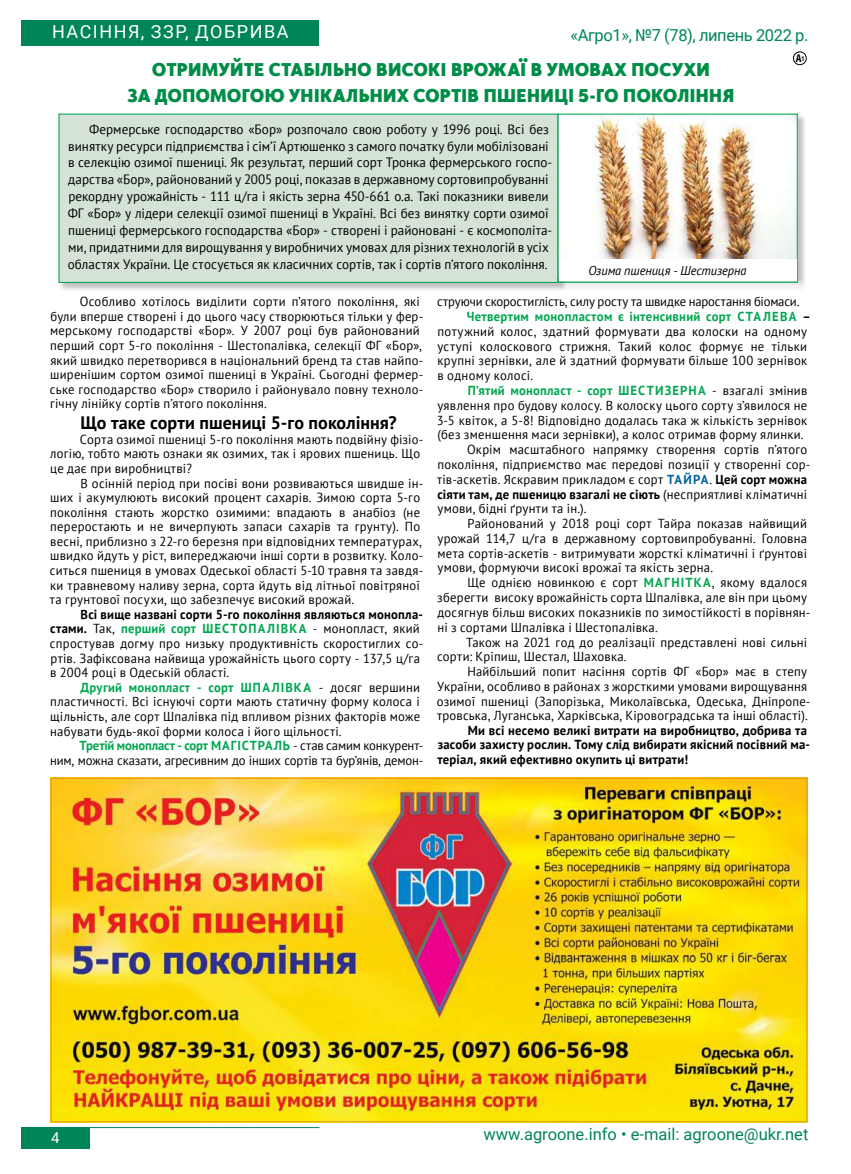
<style>
.page{position:relative;width:851px;height:1174px;background:#fff}
.page>*{position:absolute;margin:0;border:0;box-sizing:border-box;transform-origin:0 0}
.t1{font:900 21px/25.2px "Cinta";letter-spacing:-.01em;color:#008d48;text-align:center}
.t2{font:700 18px "PT Sans";color:#000}
.t3{font:18px "Roboto";letter-spacing:.085em;color:#fff}
.t4{font:16.5px "Roboto";color:#008558}
.t5{font:16.5px "Roboto";letter-spacing:-.025em;color:#008558}
.t6{font:15px "Roboto";color:#fff}
.t7{font:13.5px/17px "PT Sans";color:#000}
.t8{font:13.05px/14.5px "PT Sans";letter-spacing:.02em;color:#000}
.t9{font:700 13.05px/14.5px "PT Sans";letter-spacing:.015em;color:#000}
.t10{font:13.05px/14.5px "PT Sans";letter-spacing:-.01em;color:#000;text-align:right}
.t11{font:700 13.05px "PT Sans";letter-spacing:.035em;color:#00a651}
.t12{font:700 13.05px "PT Sans";letter-spacing:.09em;color:#00a651}
.t13{font:italic 12.75px "PT Sans";letter-spacing:-.005em;color:#000}
.t14{font:700 10.5px "Helios Cond C";color:#000}
.s1{font-size:6.9px}
.s2{font-weight:700}
.s3{font-weight:700;color:#00a651}
.s4{color:#000}
.s5{font-weight:400;color:#000}
.s6{font-weight:700;color:#00639b}
.s7{font-weight:400}
</style>
<div class="page">
<div style="left:21px;top:1127px;width:68px;height:21px;background:#008558"></div>
<hr style="left:85px;top:1127px;width:234px;height:1px;background:#008558">
<div style="left:21px;top:20px;width:298px;height:26px;background:#008558"></div>
<div style="left:58px;top:113px;width:509px;height:179px;background:#000;opacity:.25"></div>
<div style="left:59px;top:114px;width:499px;height:168px;background:#d4e3d6"></div>
<div style="left:58px;top:114px;width:500px;height:169px;border:1px solid #00a651"></div>
<img style="left:52px;top:779px;width:753px;height:341px">
<div style="left:557px;top:113px;width:249px;height:178px;background:#000;opacity:.25"></div>
<img style="left:559px;top:116px;width:236px;height:143px">
<div style="left:557px;top:114px;width:240px;height:169px;border:1px solid #00a651"></div>
<div style="left:558px;top:259px;width:238px;height:22px;background:#fff"></div>
<div style="left:793px;top:52px;width:13px;height:13px;border:1px solid #000;border-radius:50%"></div>
<h2 class="t3" style="left:52px;top:19px;width:238px">насіння, ЗЗР, добрива</h2>
<p class="t5" style="left:570px;top:23px;width:239px">«Агро1», №7 (78), липень 2022 р.</p>
<h1 class="t1" style="left:127px;top:58px;width:608px">Отримуйте стабільно високі врожаї в умовах посухи<br>за допомогою унікальних сортів пшениці 5-го покоління</h1>
<p class="t7" style="left:68px;top:120px;width:486px;text-indent:21px">Фермерське господарство «Бор» розпочало свою роботу у 1996 році. Всі без винятку ресурси підприємства і сім’ї Артюшенко з самого початку були мобілізовані в селекцію озимої пшениці. Як результат, перший сорт Тронка фермерського госпо&shy;дарства «Бор», районований у 2005 році, показав в державному сортовипробуванні рекордну урожайність - 111 ц/га і якість зерна 450-661 о.а. Такі показники вивели ФГ «Бор» у лідери селекції озимої пшениці в Україні. Всі без винятку сорти озимої пшениці фермерського господарства «Бор» - створені і районовані - є космополіта&shy;ми, придатними для вирощування у виробничих умовах для різних технологій в усіх областях України. Це стосується як класичних сортів, так і сортів п’ятого покоління.</p>
<p class="t13" style="left:588px;top:263px;width:159px">Озима пшениця - Шестизерна</p>
<p class="t14" style="left:795px;top:52px;width:10px">A<span class="s1">1</span></p>
<p class="t8" style="left:50px;top:294px;width:375px;text-indent:30px">Особливо хотілось виділити сорти п’ятого покоління, які були вперше створені і до цього часу створюються тільки у фер&shy;мерському господарстві «Бор». У 2007 році був районований перший сорт 5-го покоління - Шестопалівка, селекції ФГ «Бор», який швидко перетворився в національний бренд та став найпо&shy;ширенішим сортом озимої пшениці в Україні. Сьогодні фермер&shy;ське господарство «Бор» створило і районувало повну техноло&shy;гічну лінійку сортів п’ятого покоління.</p>
<h2 class="t2" style="left:80px;top:411px;width:318px">Що таке сорти пшениці 5-го покоління?</h2>
<p class="t8" style="left:50px;top:431px;width:374px;text-indent:30px">Сорта озимої пшениці 5-го покоління мають подвійну фізіо&shy;логію, тобто мають ознаки як озимих, так і ярових пшениць. Що це дає при виробництві?</p>
<p class="t8" style="left:50px;top:475px;width:375px;text-indent:30px">В осінній період при посіві вони розвиваються швидше ін&shy;ших і акумулюють високий процент сахарів. Зимою сорта 5-го покоління стають жорстко озимими: впадають в анабіоз (не переростають и не вичерпують запаси сахарів та грунту). По весні, приблизно з 22-го березня при відповідних температурах, швидко йдуть у ріст, випереджаючи інші сорти в розвитку. Коло&shy;ситься пшениця в умовах Одеської області 5-10 травня та завдя&shy;ки травневому наливу зерна, сорта йдуть від літньої повітряної та грунтової посухи, що забезпечує високий врожай.</p>
<p class="t8" style="left:50px;top:606px;width:375px;text-indent:31px"><span class="s2">Всі вище названі сорти 5-го покоління являються монопла&shy;стами.</span> Так, <span class="s3">перший сорт Шестопалів ка</span> - монопласт, який спростував догму про низьку продуктивність скоростиглих со&shy;ртів. Зафіксована найвища урожайність цього сорту - 137,5 ц/га в 2004 році в Одеській області.</p>
<p class="t8" style="left:50px;top:679px;width:371px;text-align:justify;text-indent:30px"><span class="s3">Другий монопласт - сорт Шпалів ка</span> - досяг вершини пластичності. Всі існуючі сорти мають статичну форму колоса і щільність, але сорт Шпалівка під впливом різних факторів може набувати будь-якої форми колоса і його щільності.</p>
<p class="t10" style="left:50px;top:738px;width:374px"><span class="s3">Третій монопласт - сорт Магістраль</span> - став самим конкурент-<br>ним, можна сказати, агресивним до інших сортів та бур’янів, демон-</p>
<p class="t10" style="left:437px;top:294px;width:363px">струючи скоростиглість, силу росту та швидке наростання біомаси.</p>
<p class="t11" style="left:466px;top:308px;width:345px">Четвертим монопластом є інтенсивний сорт Сталева <span class="s4">–</span></p>
<p class="t8" style="left:437px;top:324px;width:371px">потужний колос, здатний формувати два колоски на одному</p>
<p class="t8" style="left:437px;top:338px;width:371px">уступі колоскового стрижня. Такий колос формує не тільки</p>
<p class="t8" style="left:437px;top:353px;width:371px">крупні зернівки, але й здатний формувати більше 100 зернівок</p>
<p class="t8" style="left:437px;top:368px;width:97px">в одному колосі.</p>
<p class="t12" style="left:468px;top:382px;width:341px">П’ятий монопласт - сорт Шестизерна <span class="s5">- взагалі змінив</span></p>
<p class="t8" style="left:437px;top:397px;width:371px">уявлення про будову колосу. В колоску цього сорту з’явилося не</p>
<p class="t8" style="left:436px;top:412px;width:372px">3-5 квіток, а 5-8! Відповідно додалась така ж кількість зернівок</p>
<p class="t8" style="left:437px;top:427px;width:367px">(без зменшення маси зернівки), а колос отримав форму ялинки.</p>
<p class="t8" style="left:467px;top:442px;width:342px">Окрім масштабного напрямку створення сортів п’ятого</p>
<p class="t8" style="left:437px;top:457px;width:373px">покоління, підприємство має передові позиції у створенні сор-</p>
<p class="t8" style="left:437px;top:471px;width:371px">тів-аскетів. Яскравим прикладом є сорт <span class="s6">Тайра</span>. <span class="s2">Цей сорт можна</span></p>
<p class="t9" style="left:437px;top:486px;width:371px">сіяти там, де пшеницю взагалі не сіють <span class="s7">(несприятливі кліматичні</span></p>
<p class="t8" style="left:437px;top:501px;width:150px">умови, бідні ґрунти та ін.).</p>
<p class="t8" style="left:467px;top:516px;width:341px">Районований у 2018 році сорт Тайра показав найвищий</p>
<p class="t8" style="left:437px;top:531px;width:371px">урожай 114,7 ц/га в державному сортовипробуванні. Головна</p>
<p class="t8" style="left:437px;top:545px;width:371px">мета сортів-аскетів - витримувати жорсткі кліматичні і ґрунтові</p>
<p class="t8" style="left:437px;top:560px;width:277px">умови, формуючи високі врожаї та якість зерна.</p>
<p class="t8" style="left:467px;top:575px;width:341px">Ще однією новинкою є сорт <span class="s3">Магнітка</span>, якому вдалося</p>
<p class="t8" style="left:437px;top:590px;width:371px">зберегти високу врожайність сорта Шпалівка, але він при цьому</p>
<p class="t8" style="left:437px;top:604px;width:374px">досягнув більш високих показників по зимостійкості в порівнян-</p>
<p class="t8" style="left:437px;top:619px;width:222px">ні з сортами Шпалівка і Шестопалівка.</p>
<p class="t8" style="left:466px;top:634px;width:342px">Також на 2021 год до реалізації представлені нові сильні</p>
<p class="t8" style="left:437px;top:649px;width:191px">сорти: Кріпиш, Шестал, Шаховка.</p>
<p class="t8" style="left:467px;top:664px;width:341px">Найбільший попит насіння сортів ФГ «Бор» має в степу</p>
<p class="t8" style="left:437px;top:678px;width:371px">України, особливо в районах з жорсткими умовами вирощування</p>
<p class="t8" style="left:437px;top:693px;width:375px">озимої пшениці (Запорізька, Миколаївська, Одеська, Дніпропе-</p>
<p class="t8" style="left:437px;top:708px;width:372px">тровська, Луганська, Харківська, Кіровоградська та інші області).</p>
<p class="t9" style="left:437px;top:723px;width:374px;text-indent:30px">Ми всі несемо великі витрати на виробництво, добрива та засоби захисту рослин. Тому слід вибирати якісний посівний ма&shy;теріал, який ефективно окупить ці витрати!</p>
<p class="t6" style="left:51px;top:1127px;width:10px">4</p>
<p class="t4" style="left:483px;top:1122px;width:326px">www.agroone.info • e-mail: agroone@ukr.net</p>
</div>
